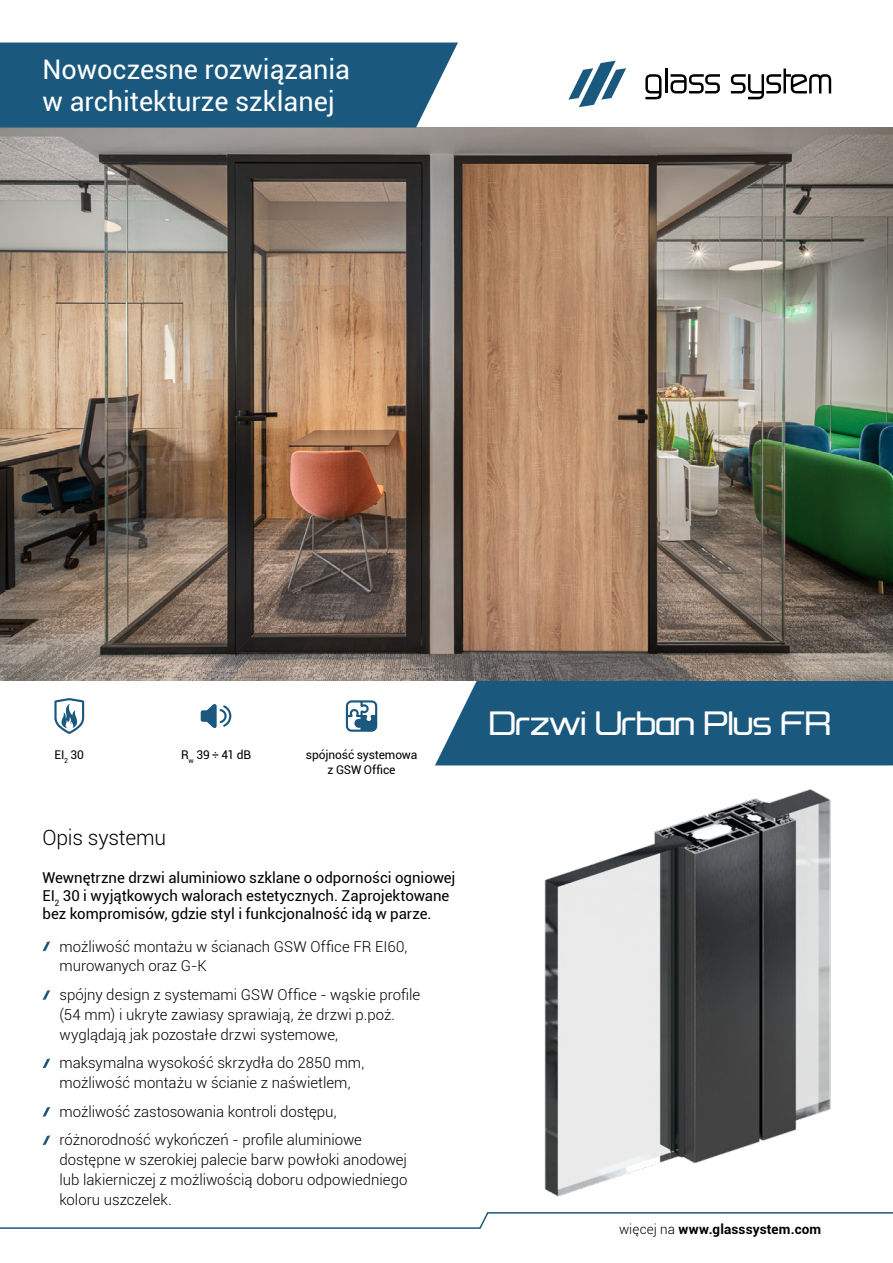
<style>
.page{position:relative;width:893px;height:1263px;background:#fff}
.page>*{position:absolute;margin:0;border:0;box-sizing:border-box;transform-origin:0 0}
.t1{font:39.9px "Formation Sans Regular PL";letter-spacing:-.01em;color:#fff}
.t2{font:27px/32.4px "Roboto";color:#fff}
.t3{font:300 21px "Roboto";letter-spacing:-.01em;color:#000}
.Paragraph_Style_1{font:300 15px/20px "Roboto";color:#000}
.Paragraph_Style_1-2{font:15px/18px "Roboto";letter-spacing:-.005em;color:#000}
.t4{font:700 13.5px "Roboto";letter-spacing:.01em;color:#000}
.piktogramy{font:12px "Roboto";letter-spacing:-.01em;color:#000}
.Paragraph_Style_1-3{font:12px "Roboto";color:#000}
.s1{font-weight:300}
</style>
<div class="page">
<svg style="left:43px;top:941px;width:7px;height:10px"></svg>
<svg style="left:43px;top:990px;width:7px;height:10px"></svg>
<svg style="left:43px;top:1058px;width:7px;height:10px"></svg>
<svg style="left:43px;top:1107px;width:7px;height:10px"></svg>
<svg style="left:43px;top:1135px;width:7px;height:10px"></svg>
<svg style="left:201px;top:704px;width:30px;height:24px"></svg>
<svg style="left:346px;top:700px;width:31px;height:32px"></svg>
<div style="left:435px;top:680px;width:458px;height:85px;background:#1a587d"></div>
<svg style="left:54px;top:698px;width:30px;height:36px"></svg>
<img style="left:482px;top:749px;width:410px;height:448px">
<img style="left:0;top:128px;width:893px;height:552px">
<div style="left:0;top:43px;width:458px;height:85px;background:#1a587d"></div>
<svg style="left:0;top:1212px;width:893px;height:17px"></svg>
<svg style="left:568px;top:61px;width:58px;height:46px"></svg>
<svg style="left:645px;top:74px;width:16px;height:25px"></svg>
<hr style="left:665px;top:68px;width:2px;height:25px;background:#000">
<svg style="left:671px;top:74px;width:49px;height:19px"></svg>
<svg style="left:731px;top:68px;width:100px;height:31px"></svg>
<h2 class="t2" style="left:43px;top:52px;width:309px">Nowoczesne rozwiązania w architekturze szklanej</h2>
<p class="Paragraph_Style_1-3" style="left:55px;top:747px;width:31px">EI<sub>2</sub> 30</p>
<p class="piktogramy" style="left:181px;top:747px;width:72px">R<sub>w</sub> 39 ÷ 41 dB</p>
<p class="t3" style="left:43px;top:823px;width:125px">Opis systemu</p>
<p class="piktogramy" style="left:306px;top:747px;width:113px">spójność systemowa</p>
<p class="piktogramy" style="left:328px;top:761px;width:69px">z GSW Office</p>
<p class="Paragraph_Style_1-2" style="left:43px;top:868px;width:414px">Wewnętrzne drzwi aluminiowo szklane o odporności ogniowej<br>EI<sub>2</sub> 30 i wyjątkowych walorach estetycznych. Zaprojektowane bez kompromisów, gdzie styl i funkcjonalność idą w parze.</p>
<p class="Paragraph_Style_1" style="left:60px;top:936px;width:349px">możliwość montażu w ścianach GSW Office FR EI60, murowanych oraz G-K</p>
<p class="Paragraph_Style_1" style="left:60px;top:984px;width:362px">spójny design z systemami GSW Office - wąskie profile (54 mm) i ukryte zawiasy sprawiają, że drzwi p.poż. wyglądają jak pozostałe drzwi systemowe,</p>
<p class="Paragraph_Style_1" style="left:60px;top:1052px;width:306px">maksymalna wysokość skrzydła do 2850 mm, możliwość montażu w ścianie z naświetlem,</p>
<p class="Paragraph_Style_1" style="left:60px;top:1101px;width:279px">możliwość zastosowania kontroli dostępu,</p>
<p class="Paragraph_Style_1" style="left:60px;top:1129px;width:349px">różnorodność wykończeń - profile aluminiowe dostępne w szerokiej palecie barw powłoki anodowej lub lakierniczej z możliwością doboru odpowiedniego koloru uszczelek.</p>
<p class="t1" style="left:489px;top:695px;width:343px">Drzwi Urban Plus FR</p>
<p class="t4" style="left:619px;top:1220px;width:204px"><span class="s1">więcej na</span> www.glasssystem.com</p>
</div>
